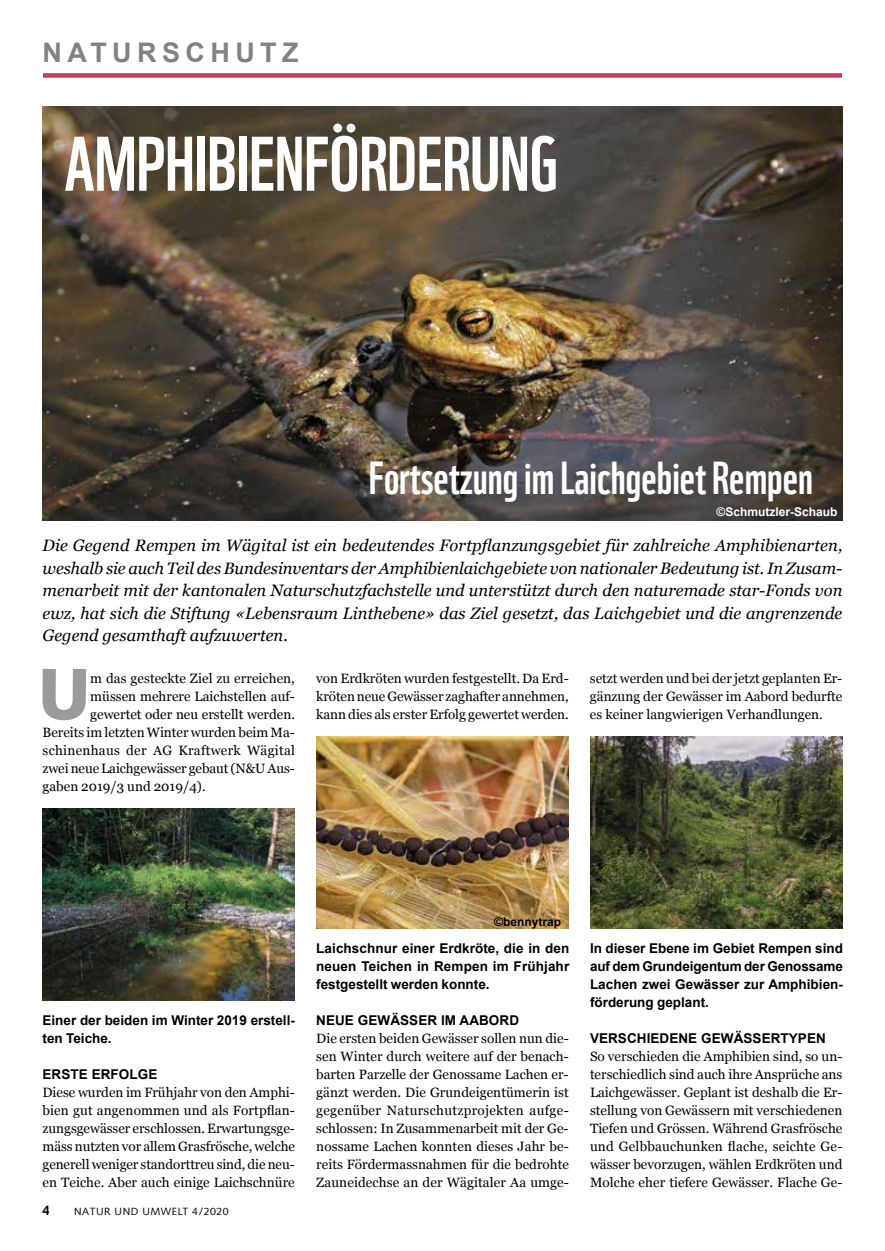
<style>
.page{position:relative;width:885px;height:1251px;background:#fff}
.page>*{position:absolute;margin:0;border:0;box-sizing:border-box;transform-origin:0 0}
.t1{font:75px "WWF";letter-spacing:-.005em;color:#fff}
.t2{font:900 72.15px "Syntax Com";color:#9d9b9a}
.t3{font:45px "WWF";color:#fff}
.t4{font:700 27px "Arial";letter-spacing:.2em;color:#848280}
.t5{font:italic 16.5px/22.5px "Georgia";color:#000;text-align:justify}
.t6{font:13.5px/18px "Georgia";color:#000;text-align:justify}
.t7{font:700 13.5px/18px "Arial";letter-spacing:.005em;color:#000;text-align:justify}
.t8{font:13.5px "Georgia";letter-spacing:.02em;color:#000}
.t9{font:700 13.5px "Syntax Com";color:#000}
.t10{font:700 12px "Arial";color:#fff}
.t11{font:700 12px "Arial";color:#000}
.t12{font:10.5px "Syntax Com";letter-spacing:.05em;color:#000}
</style>
<div class="page">
<div style="left:43px;top:73px;width:798px;height:5px;background:#c63d54"></div>
<img style="left:42px;top:106px;width:800px;height:414px">
<img style="left:43px;top:808px;width:251px;height:191px">
<img style="left:316px;top:736px;width:252px;height:192px">
<img style="left:590px;top:736px;width:252px;height:192px">
<h3 class="t4" style="left:43px;top:38px;width:257px">NATURSCHUTZ</h3>
<h1 class="t1" style="left:64px;top:105px;width:495px">AMPHIBIENFÖRDERUNG</h1>
<h3 class="t3" style="left:368px;top:442px;width:446px">Fortsetzung im Laichgebiet Rempen</h3>
<p class="t10" style="left:716px;top:505px;width:122px">©Schmutzler-Schaub</p>
<p class="t5" style="left:42px;top:534px;width:801px">Die Gegend Rempen im Wägital ist ein bedeutendes Fortpflanzungsgebiet für zahlreiche Amphibienarten, weshalb sie auch Teil des Bundesinventars der Amphibienlaichgebiete von nationaler Bedeutung ist. In Zusam&shy;menarbeit mit der kantonalen Naturschutzfachstelle und unterstützt durch den naturemade star-Fonds von ewz, hat sich die Stiftung «Lebensraum Linthebene» das Ziel gesetzt, das Laichgebiet und die angrenzende Gegend gesamthaft aufzuwerten.</p>
<h2 class="t2" style="left:37px;top:664px;width:55px">U</h2>
<p class="t6" style="left:90px;top:669px;width:206px">m das gesteckte Ziel zu erreichen,</p>
<p class="t6" style="left:590px;top:669px;width:254px">setzt werden und bei der jetzt geplanten Er&shy;gänzung der Gewässer im Aabord bedurfte es keiner langwierigen Verhandlungen.</p>
<p class="t6" style="left:316px;top:669px;width:254px">von Erdkröten wurden festgestellt. Da Erd&shy;kröten neue Gewässer zaghafter annehmen, kann dies als erster Erfolg gewertet werden.</p>
<p class="t6" style="left:90px;top:687px;width:206px">müssen mehrere Laichstellen auf-</p>
<p class="t6" style="left:90px;top:705px;width:206px">gewertet oder neu erstellt werden.</p>
<p class="t6" style="left:43px;top:723px;width:254px">Bereits im letzten Winter wurden beim Ma-</p>
<p class="t8" style="left:43px;top:742px;width:254px">schinenhaus der AG Kraftwerk Wägital</p>
<p class="t6" style="left:43px;top:759px;width:254px">zwei neue Laichgewässer gebaut (N&amp;U Aus-</p>
<p class="t6" style="left:43px;top:777px;width:165px">gaben 2019/3 und 2019/4).</p>
<p class="t7" style="left:43px;top:1011px;width:254px">Einer der beiden im Winter 2019 erstell&shy;ten Teiche.</p>
<p class="t7" style="left:43px;top:1065px;width:116px">ERSTE ERFOLGE</p>
<p class="t6" style="left:43px;top:1083px;width:254px">Diese wurden im Frühjahr von den Amphi&shy;bien gut angenommen und als Fortpflan&shy;zungsgewässer erschlossen. Erwartungsge&shy;mäss nutzten vor allem Grasfrösche, welche generell weniger standorttreu sind, die neu&shy;en Teiche. Aber auch einige Laichschnüre</p>
<p class="t9" style="left:43px;top:1204px;width:9px">4</p>
<p class="t12" style="left:74px;top:1207px;width:156px">NATUR UND UMWELT 4/2020</p>
<p class="t11" style="left:494px;top:914px;width:68px">©bennytrap</p>
<p class="t7" style="left:316px;top:939px;width:254px">Laichschnur einer Erdkröte, die in den neuen Teichen in Rempen im Frühjahr festgestellt werden konnte.</p>
<p class="t7" style="left:590px;top:939px;width:254px">In dieser Ebene im Gebiet Rempen sind auf dem Grundeigentum der Genossame Lachen zwei Gewässer zur Amphibien&shy;förderung geplant.</p>
<p class="t7" style="left:590px;top:1029px;width:237px">VERSCHIEDENE GEWÄSSERTYPEN</p>
<p class="t6" style="left:590px;top:1047px;width:254px">So verschieden die Amphibien sind, so un&shy;terschiedlich sind auch ihre Ansprüche ans Laichgewässer. Geplant ist deshalb die Er&shy;stellung von Gewässern mit verschiedenen Tiefen und Grössen. Während Grasfrösche und Gelbbauchunken flache, seichte Ge&shy;wässer bevorzugen, wählen Erdkröten und Molche eher tiefere Gewässer. Flache Ge-</p>
<p class="t7" style="left:316px;top:1011px;width:204px">NEUE GEWÄSSER IM AABORD</p>
<p class="t6" style="left:316px;top:1029px;width:254px">Die ersten beiden Gewässer sollen nun die&shy;sen Winter durch weitere auf der benach&shy;barten Parzelle der Genossame Lachen er&shy;gänzt werden. Die Grundeigentümerin ist gegenüber Naturschutzprojekten aufge&shy;schlossen: In Zusammenarbeit mit der Ge&shy;nossame Lachen konnten dieses Jahr be&shy;reits Fördermassnahmen für die bedrohte Zauneidechse an der Wägitaler Aa umge-</p>
</div>
